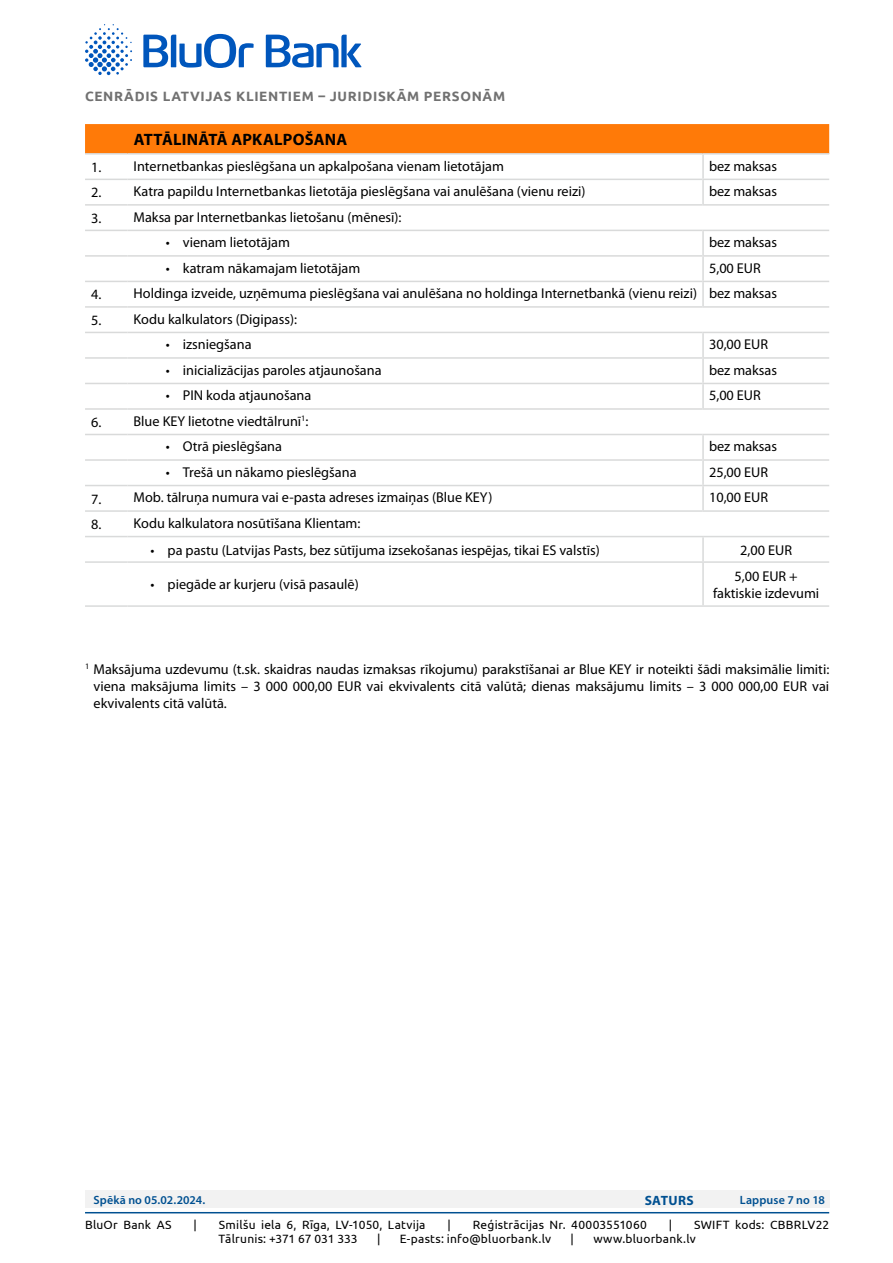
<style>
.page{position:relative;width:893px;height:1263px;background:#fff}
.page>*{position:absolute;margin:0;border:0;box-sizing:border-box;transform-origin:0 0}
.t1{font:700 16.5px "Myriad Pro";letter-spacing:.015em;color:#000}
.t2{font:14.25px/17.1px "Myriad Pro";color:#000;text-align:center}
.t3{font:700 13.5px "Ubuntu";letter-spacing:.05em;color:#717171}
.t4{font:700 13.5px "Myriad Pro";letter-spacing:.025em;color:#005091}
.t5{font:12px "Ubuntu";letter-spacing:.02em;color:#000}
.t6{font:600 12px "Myriad Pro";letter-spacing:.01em;color:#005091}
</style>
<div class="page">
<hr style="left:85px;top:1212px;width:744px;height:1px;background:#005091">
<div style="left:85px;top:1191px;width:744px;height:17px;background:#f2f2f2"></div>
<svg style="left:85px;top:24px;width:47px;height:51px"></svg>
<svg style="left:143px;top:34px;width:111px;height:34px"></svg>
<svg style="left:266px;top:35px;width:96px;height:33px"></svg>
<div style="left:85px;top:124px;width:744px;height:29px;background:#ff7a08"></div>
<hr style="left:702px;top:153px;width:127px;height:2px;background:#d9dada">
<hr style="left:702px;top:179px;width:127px;height:1px;background:#d9dada">
<hr style="left:702px;top:204px;width:127px;height:2px;background:#d9dada">
<hr style="left:702px;top:230px;width:127px;height:1px;background:#d9dada">
<hr style="left:702px;top:255px;width:127px;height:2px;background:#d9dada">
<hr style="left:702px;top:281px;width:127px;height:1px;background:#d9dada">
<hr style="left:702px;top:306px;width:127px;height:2px;background:#d9dada">
<hr style="left:702px;top:332px;width:127px;height:1px;background:#d9dada">
<hr style="left:702px;top:357px;width:127px;height:2px;background:#d9dada">
<hr style="left:702px;top:383px;width:127px;height:1px;background:#d9dada">
<hr style="left:702px;top:408px;width:127px;height:2px;background:#d9dada">
<hr style="left:702px;top:434px;width:127px;height:1px;background:#d9dada">
<hr style="left:702px;top:459px;width:127px;height:2px;background:#d9dada">
<hr style="left:702px;top:485px;width:127px;height:1px;background:#d9dada">
<hr style="left:702px;top:510px;width:127px;height:2px;background:#d9dada">
<hr style="left:85px;top:153px;width:43px;height:2px;background:#d9dada">
<hr style="left:128px;top:153px;width:574px;height:2px;background:#d9dada">
<hr style="left:85px;top:179px;width:43px;height:1px;background:#d9dada">
<hr style="left:128px;top:179px;width:574px;height:1px;background:#d9dada">
<hr style="left:85px;top:204px;width:43px;height:2px;background:#d9dada">
<hr style="left:128px;top:204px;width:574px;height:2px;background:#d9dada">
<hr style="left:85px;top:230px;width:43px;height:1px;background:#d9dada">
<hr style="left:128px;top:230px;width:574px;height:1px;background:#d9dada">
<hr style="left:85px;top:255px;width:43px;height:2px;background:#d9dada">
<hr style="left:128px;top:255px;width:574px;height:2px;background:#d9dada">
<hr style="left:85px;top:281px;width:43px;height:1px;background:#d9dada">
<hr style="left:128px;top:281px;width:574px;height:1px;background:#d9dada">
<hr style="left:85px;top:306px;width:43px;height:2px;background:#d9dada">
<hr style="left:128px;top:306px;width:574px;height:2px;background:#d9dada">
<hr style="left:85px;top:383px;width:43px;height:1px;background:#d9dada">
<hr style="left:128px;top:383px;width:574px;height:1px;background:#d9dada">
<hr style="left:85px;top:408px;width:43px;height:2px;background:#d9dada">
<hr style="left:128px;top:408px;width:574px;height:2px;background:#d9dada">
<hr style="left:85px;top:459px;width:43px;height:2px;background:#d9dada">
<hr style="left:128px;top:459px;width:574px;height:2px;background:#d9dada">
<hr style="left:85px;top:485px;width:43px;height:1px;background:#d9dada">
<hr style="left:128px;top:485px;width:574px;height:1px;background:#d9dada">
<hr style="left:85px;top:510px;width:43px;height:2px;background:#d9dada">
<hr style="left:128px;top:510px;width:574px;height:2px;background:#d9dada">
<hr style="left:85px;top:536px;width:43px;height:1px;background:#d9dada">
<hr style="left:85px;top:561px;width:43px;height:2px;background:#d9dada">
<hr style="left:85px;top:605px;width:43px;height:2px;background:#d9dada">
<hr style="left:702px;top:155px;width:2px;height:24px;background:#d9dada">
<hr style="left:702px;top:180px;width:2px;height:24px;background:#d9dada">
<hr style="left:702px;top:231px;width:2px;height:24px;background:#d9dada">
<hr style="left:702px;top:257px;width:2px;height:24px;background:#d9dada">
<hr style="left:702px;top:282px;width:2px;height:24px;background:#d9dada">
<hr style="left:702px;top:333px;width:2px;height:24px;background:#d9dada">
<hr style="left:702px;top:359px;width:2px;height:24px;background:#d9dada">
<hr style="left:702px;top:384px;width:2px;height:24px;background:#d9dada">
<hr style="left:702px;top:435px;width:2px;height:24px;background:#d9dada">
<hr style="left:702px;top:461px;width:2px;height:24px;background:#d9dada">
<hr style="left:702px;top:486px;width:2px;height:24px;background:#d9dada">
<hr style="left:85px;top:332px;width:43px;height:1px;background:#d9dada">
<hr style="left:128px;top:332px;width:574px;height:1px;background:#d9dada">
<hr style="left:85px;top:357px;width:43px;height:2px;background:#d9dada">
<hr style="left:128px;top:357px;width:574px;height:2px;background:#d9dada">
<hr style="left:85px;top:434px;width:43px;height:1px;background:#d9dada">
<hr style="left:128px;top:434px;width:574px;height:1px;background:#d9dada">
<hr style="left:128px;top:536px;width:575px;height:1px;background:#d9dada">
<hr style="left:703px;top:536px;width:126px;height:1px;background:#d9dada">
<hr style="left:702px;top:537px;width:2px;height:24px;background:#d9dada">
<hr style="left:128px;top:561px;width:575px;height:2px;background:#d9dada">
<hr style="left:703px;top:561px;width:126px;height:2px;background:#d9dada">
<hr style="left:702px;top:563px;width:2px;height:42px;background:#d9dada">
<hr style="left:128px;top:605px;width:575px;height:2px;background:#d9dada">
<hr style="left:703px;top:605px;width:126px;height:2px;background:#d9dada">
<p class="t3" style="left:85px;top:88px;width:422px">CENRĀDIS LATVIJAS KLIENTIEM – JURIDISKĀM PERSONĀM</p>
<p class="t1" style="left:134px;top:130px;width:215px">ATTĀLINĀTĀ APKALPOŠANA</p>
<p class="t2" style="left:91px;top:157px;width:414px">1. Internetbankas pieslēgšana un apkalpošana vienam lietotājam</p>
<p class="t2" style="left:709px;top:157px;width:69px">bez maksas</p>
<p class="t2" style="left:91px;top:183px;width:496px">2. Katra papildu Internetbankas lietotāja pieslēgšana vai anulēšana (vienu reizi)</p>
<p class="t2" style="left:709px;top:183px;width:69px">bez maksas</p>
<p class="t2" style="left:91px;top:208px;width:312px">3. Maksa par Internetbankas lietošanu (mēnesī):</p>
<p class="t2" style="left:166px;top:234px;width:126px">• vienam lietotājam</p>
<p class="t2" style="left:709px;top:234px;width:69px">bez maksas</p>
<p class="t2" style="left:166px;top:259px;width:196px">• katram nākamajam lietotājam</p>
<p class="t2" style="left:709px;top:259px;width:53px">5,00 EUR</p>
<p class="t2" style="left:91px;top:285px;width:687px">4. Holdinga izveide, uzņēmuma pieslēgšana vai anulēšana no holdinga Internetbankā (vienu reizi) bez maksas</p>
<p class="t2" style="left:91px;top:311px;width:208px">5. Kodu kalkulators (Digipass):</p>
<p class="t2" style="left:166px;top:336px;width:87px">• izsniegšana</p>
<p class="t2" style="left:709px;top:336px;width:61px">30,00 EUR</p>
<p class="t2" style="left:166px;top:362px;width:217px">• inicializācijas paroles atjaunošana</p>
<p class="t2" style="left:709px;top:362px;width:69px">bez maksas</p>
<p class="t2" style="left:166px;top:387px;width:147px">• PIN koda atjaunošana</p>
<p class="t2" style="left:709px;top:387px;width:53px">5,00 EUR</p>
<p class="t2" style="left:91px;top:413px;width:219px">6. Blue KEY lietotne viedtālrunī<sup>1</sup>:</p>
<p class="t2" style="left:166px;top:438px;width:118px">• Otrā pieslēgšana</p>
<p class="t2" style="left:709px;top:438px;width:69px">bez maksas</p>
<p class="t2" style="left:166px;top:464px;width:192px">• Trešā un nākamo pieslēgšana</p>
<p class="t2" style="left:709px;top:464px;width:61px">25,00 EUR</p>
<p class="t2" style="left:91px;top:489px;width:403px">7. Mob. tālruņa numura vai e-pasta adreses izmaiņas (Blue KEY)</p>
<p class="t2" style="left:709px;top:489px;width:61px">10,00 EUR</p>
<p class="t2" style="left:91px;top:515px;width:271px">8. Kodu kalkulatora nosūtīšana Klientam:</p>
<p class="t2" style="left:151px;top:542px;width:451px">• pa pastu (Latvijas Pasts, bez sūtījuma izsekošanas iespējas, tikai ES valstīs)</p>
<p class="t2" style="left:740px;top:542px;width:53px">2,00 EUR</p>
<p class="t2" style="left:151px;top:576px;width:210px">• piegāde ar kurjeru (visā pasaulē)</p>
<p class="t2" style="left:713px;top:568px;width:108px">5,00 EUR + faktiskie izdevumi</p>
<p class="t2" style="left:94px;top:661px;width:737px;text-align:justify;text-indent:-9px"><sup>1</sup> Maksājuma uzdevumu (t.sk. skaidras naudas izmaksas rīkojumu) parakstīšanai ar Blue KEY ir noteikti šādi maksimālie limiti: viena maksājuma limits – 3 000 000,00 EUR vai ekvivalents citā valūtā; dienas maksājumu limits – 3 000 000,00 EUR vai ekvivalents citā valūtā.</p>
<p class="t6" style="left:94px;top:1193px;width:113px">Spēkā no 05.02.2024.</p>
<p class="t6" style="left:740px;top:1193px;width:87px">Lappuse 7 no 18</p>
<p class="t4" style="left:645px;top:1193px;width:51px">SATURS</p>
<p class="t5" style="left:85px;top:1217px;width:88px">BluOr Bank AS</p>
<p class="t5" style="left:194px;top:1217px;width:5px">|</p>
<p class="t5" style="left:219px;top:1217px;width:208px">Smilšu iela 6, Rīga, LV-1050, Latvija</p>
<p class="t5" style="left:447px;top:1217px;width:5px">|</p>
<p class="t5" style="left:473px;top:1217px;width:176px">Reģistrācijas Nr. 40003551060</p>
<p class="t5" style="left:669px;top:1217px;width:5px">|</p>
<p class="t5" style="left:694px;top:1217px;width:137px">SWIFT kods: CBBRLV22</p>
<p class="t5" style="left:218px;top:1231px;width:141px">Tālrunis: +371 67 031 333</p>
<p class="t5" style="left:377px;top:1231px;width:5px">|</p>
<p class="t5" style="left:400px;top:1231px;width:153px">E-pasts: info@bluorbank.lv</p>
<p class="t5" style="left:571px;top:1231px;width:5px">|</p>
<p class="t5" style="left:593px;top:1231px;width:104px">www.bluorbank.lv</p>
</div>
